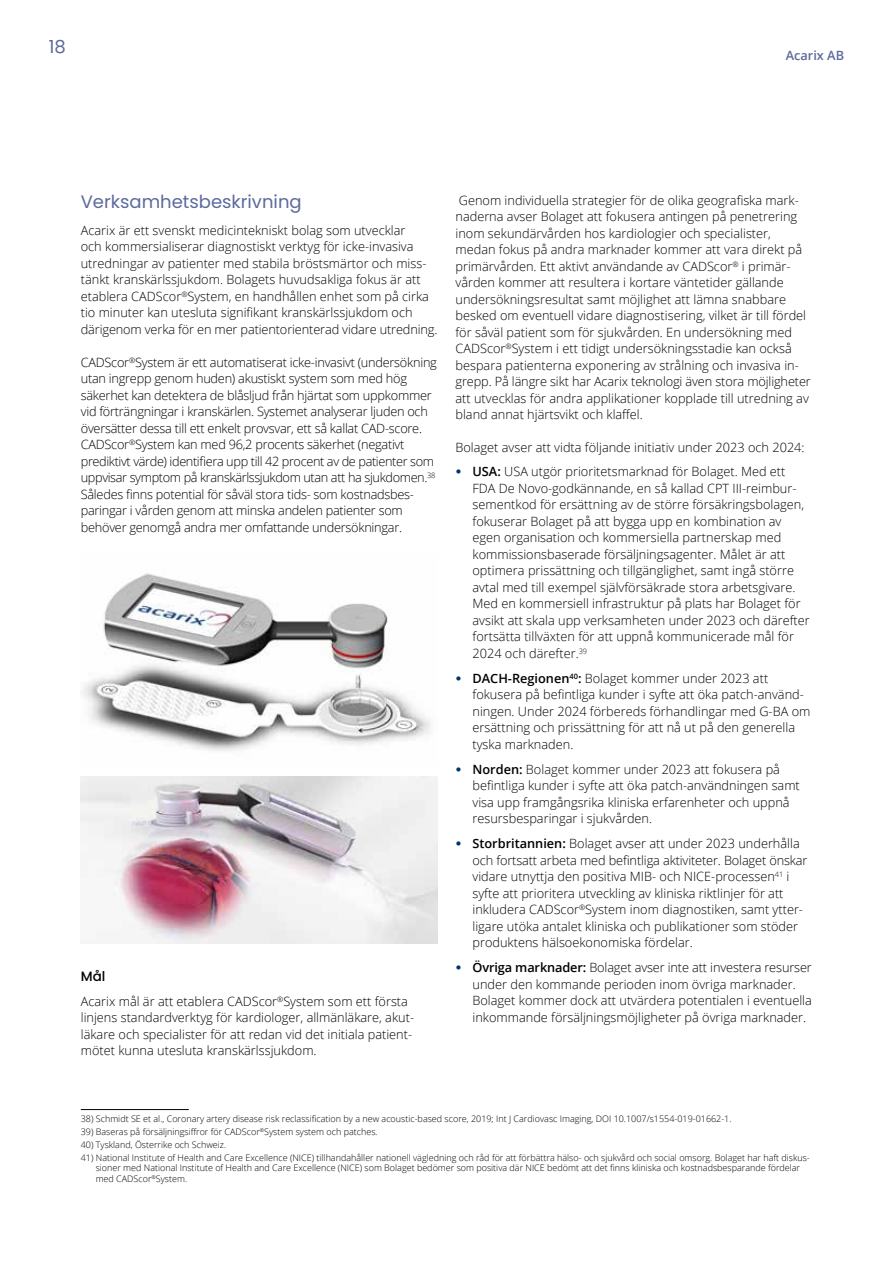
<style>
.page{position:relative;width:893px;height:1263px;background:#fff}
.page>*{position:absolute;margin:0;border:0;box-sizing:border-box;transform-origin:0 0}
.t1{font:18px "Poppins";color:#5c6a9e}
.t2{font:500 13.5px "Poppins";color:#000}
.t3{font:300 12.75px/16.5px "Open Sans";color:#000}
.t4{font:300 12.75px/16.5px "Open Sans";letter-spacing:-.02em;color:#000}
.t5{font:600 12.75px "Open Sans";color:#5c6a9e}
.t6{font:300 9px/10.8px "Open Sans";color:#000}
.s1{font-family:"Aaux Next";font-weight:400;font-size:13.5px;color:#003273}
.s2{font-weight:600}
</style>
<div class="page">
<img style="left:81px;top:776px;width:356px;height:167px">
<img style="left:82px;top:573px;width:349px;height:178px">
<hr style="left:81px;top:1109px;width:108px;height:1px;background:#000">
<h1 class="t1" style="left:49px;top:37px;width:19px">18</h1>
<p class="t5" style="left:786px;top:46px;width:60px">Acarix AB</p>
<h1 class="t1" style="left:81px;top:191px;width:222px">Verksamhetsbeskrivning</h1>
<p class="t3" style="left:81px;top:222px;width:358px">Acarix är ett svenskt medicintekniskt bolag som utvecklar<br>och kommersialiserar diagnostiskt verktyg för icke-invasiva utredningar av patienter med stabila bröstsmärtor och miss&shy;tänkt kranskärlssjukdom. Bolagets huvudsakliga fokus är att etablera CADScor<sup>®</sup>System, en handhållen enhet som på cirka tio minuter kan utesluta signifikant kranskärlssjukdom och därigenom verka för en mer patientorienterad vidare utredning.</p>
<p class="t4" style="left:81px;top:354px;width:358px">CADScor<sup>®</sup>System är ett automatiserat icke-invasivt (undersökning utan ingrepp genom huden) akustiskt system som med hög säkerhet kan detektera de blåsljud från hjärtat som uppkommer vid förträngningar i kranskärlen. Systemet analyserar ljuden och översätter dessa till ett enkelt provsvar, ett så kallat CAD-score.<br>CADScor<sup>®</sup>System kan med 96,2 procents säkerhet (negativt prediktivt värde) identifiera upp till 42 procent av de patienter som uppvisar symptom på kranskärlssjukdom utan att ha sjukdomen.<sup>38<br></sup>Således finns potential för såväl stora tids- som kostnadsbes&shy;paringar i vården genom att minska andelen patienter som behöver genomgå andra mer omfattande undersökningar.</p>
<p class="t2" style="left:81px;top:968px;width:26px">Mål</p>
<p class="t3" style="left:81px;top:993px;width:335px">Acarix mål är att etablera CADScor<sup>®</sup>System som ett första linjens standardverktyg för kardiologer, allmänläkare, akut&shy;läkare och specialister för att redan vid det initiala patient&shy;mötet kunna utesluta kranskärlssjukdom.</p>
<p class="t3" style="left:455px;top:192px;width:357px">Genom individuella strategier för de olika geografiska mark&shy;naderna avser Bolaget att fokusera antingen på penetrering inom sekundärvården hos kardiologier och specialister, medan fokus på andra marknader kommer att vara direkt på primärvården. Ett aktivt användande av CADScor<sup>®</sup> i primär&shy;vården kommer att resultera i kortare väntetider gällande undersökningsresultat samt möjlighet att lämna snabbare besked om eventuell vidare diagnostisering, vilket är till fördel för såväl patient som för sjukvården. En undersökning med CADScor<sup>®</sup>System i ett tidigt undersökningsstadie kan också bespara patienterna exponering av strålning och invasiva in&shy;grepp. På längre sikt har Acarix teknologi även stora möjligheter att utvecklas för andra applikationer kopplade till utredning av bland annat hjärtsvikt och klaffel.</p>
<p class="t3" style="left:455px;top:439px;width:351px">Bolaget avser att vidta följande initiativ under 2023 och 2024:</p>
<p class="t3" style="left:472px;top:463px;width:339px;text-indent:-17px"><span class="s1">•</span> <span class="s2">USA:</span> USA utgör prioritetsmarknad för Bolaget. Med ett FDA De Novo-godkännande, en så kallad CPT III-reimbur&shy;sementkod för ersättning av de större försäkringsbolagen, fokuserar Bolaget på att bygga upp en kombination av egen organisation och kommersiella partnerskap med kommissionsbaserade försäljningsagenter. Målet är att optimera prissättning och tillgänglighet, samt ingå större avtal med till exempel självförsäkrade stora arbetsgivare.<br>Med en kommersiell infrastruktur på plats har Bolaget för avsikt att skala upp verksamheten under 2023 och därefter fortsätta tillväxten för att uppnå kommunicerade mål för 2024 och därefter.<sup>39</sup></p>
<p class="t3" style="left:472px;top:670px;width:339px;text-indent:-17px"><span class="s1">•</span> <span class="s2">DACH-Regionen</span><sup>40</sup><span class="s2">:</span> Bolaget kommer under 2023 att fokusera på befintliga kunder i syfte att öka patch-använd&shy;ningen. Under 2024 förbereds förhandlingar med G-BA om ersättning och prissättning för att nå ut på den generella tyska marknaden.</p>
<p class="t3" style="left:472px;top:761px;width:329px;text-indent:-17px"><span class="s1">•</span> <span class="s2">Norden:</span> Bolaget kommer under 2023 att fokusera på befintliga kunder i syfte att öka patch-användningen samt visa upp framgångsrika kliniska erfarenheter och uppnå resursbesparingar i sjukvården.</p>
<p class="t3" style="left:472px;top:835px;width:337px;text-indent:-17px"><span class="s1">•</span> <span class="s2">Storbritannien:</span> Bolaget avser att under 2023 underhålla och fortsatt arbeta med befintliga aktiviteter. Bolaget önskar vidare utnyttja den positiva MIB- och NICE-processen<sup>41</sup> i syfte att prioritera utveckling av kliniska riktlinjer för att inkludera CADScor<sup>®</sup>System inom diagnostiken, samt ytter&shy;ligare utöka antalet kliniska och publikationer som stöder produktens hälsoekonomiska fördelar.</p>
<p class="t3" style="left:472px;top:959px;width:341px;text-indent:-17px"><span class="s1">•</span> <span class="s2">Övriga marknader:</span> Bolaget avser inte att investera resurser under den kommande perioden inom övriga marknader.<br>Bolaget kommer dock att utvärdera potentialen i eventuella inkommande försäljningsmöjligheter på övriga marknader.</p>
<p class="t6" style="left:81px;top:1113px;width:652px">38) Schmidt SE et al., Coronary artery disease risk reclassification by a new acoustic-based score, 2019; Int J Cardiovasc Imaging, DOI 10.1007/s1554-019-01662-1.</p>
<p class="t6" style="left:81px;top:1126px;width:298px">39) Baseras på försäljningsiffror för CADScor<sup>®</sup>System system och patches.</p>
<p class="t6" style="left:81px;top:1139px;width:147px">40) Tyskland, Österrike och Schweiz.</p>
<p class="t6" style="left:96px;top:1152px;width:715px;text-indent:-15px">41) National Institute of Health and Care Excellence (NICE) tillhandahåller nationell vägledning och råd för att förbättra hälso- och sjukvård och social omsorg. Bolaget har haft diskus&shy;sioner med National Institute of Health and Care Excellence (NICE) som Bolaget bedömer som positiva där NICE bedömt att det finns kliniska och kostnadsbesparande fördelar med CADScor<sup>®</sup>System.</p>
</div>
